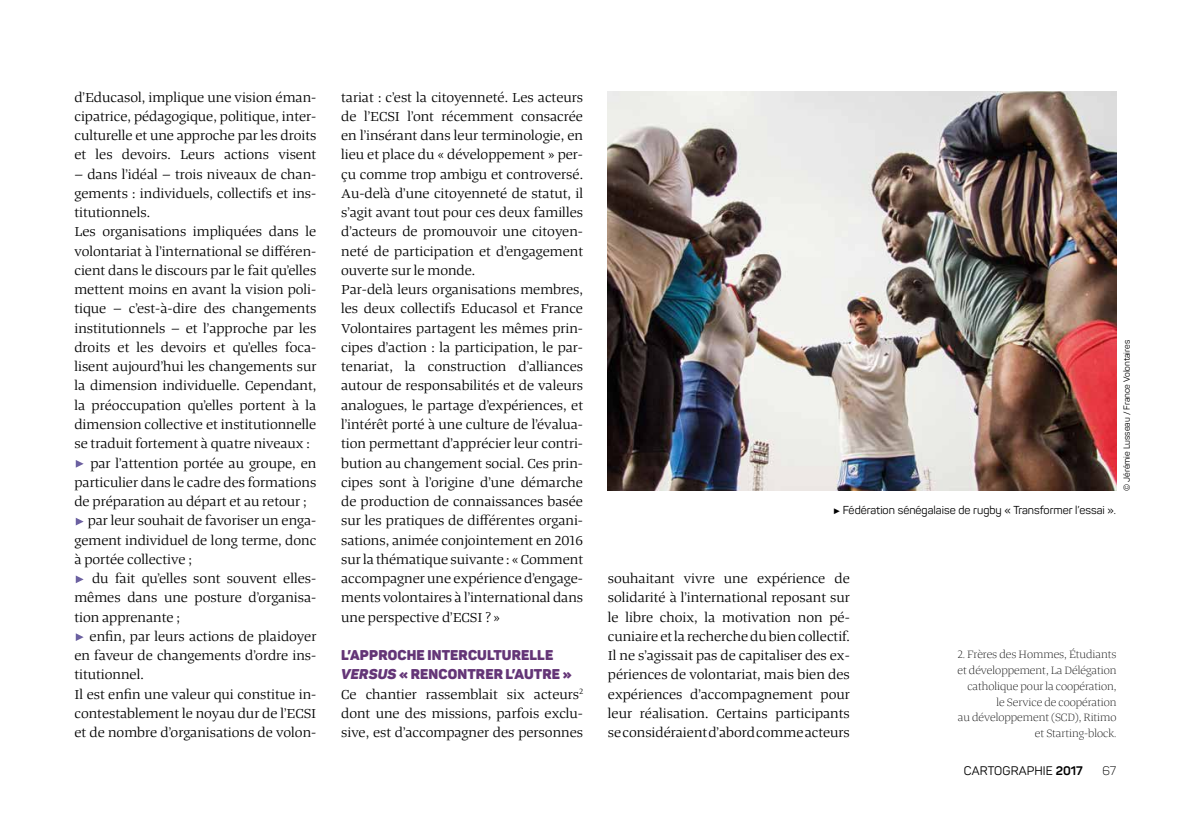
<style>
.page{position:relative;width:1191px;height:819px;background:#fff}
.page>*{position:absolute;margin:0;border:0;box-sizing:border-box;transform-origin:0 0}
.t1{font:14px/19.2px "Tanger Serif Wide";color:#000;text-align:justify}
.t2{font:900 14px/19.2px "Panton";letter-spacing:.01em;color:#643577}
.t3{font:12.25px "Panton";letter-spacing:.01em;color:#000}
.t4{font:300 12.25px "Panton";color:#000}
.t5{font:300 11.38px/15.8px "Tanger Serif Wide Ul";color:#000;text-align:right}
.t6{font:11.38px "Panton";color:#000}
.t7{font:8.75px "Panton";color:#000}
.s1{font-family:"Klavika Arrows";font-weight:300;font-size:15.22px;color:#fff}
.s2{font-style:italic}
.s3{font-family:"Klavika Arrows"}
.s4{font-weight:700}
</style>
<div class="page">
<img style="left:608px;top:91px;width:508px;height:399px">
<p class="t1" style="left:74px;top:86px;width:243px">d’Educasol, implique une vision éman&shy;cipatrice, pédagogique, politique, inter&shy;culturelle et une approche par les droits et les devoirs. Leurs actions visent</p>
<p class="t1" style="left:74px;top:163px;width:243px;text-align:left">– dans l’idéal – trois niveaux de chan&shy;gements : individuels, collectifs et ins&shy;titutionnels.<br>Les organisations impliquées dans le volontariat à l’international se différen&shy;cient dans le discours par le fait qu’elles mettent moins en avant la vision poli&shy;tique – c’est-à-dire des changements institutionnels – et l’approche par les droits et les devoirs et qu’elles foca&shy;lisent aujourd’hui les changements sur la dimension individuelle. Cependant, la préoccupation qu’elles portent à la dimension collective et institutionnelle se traduit fortement à quatre niveaux :<br><span class="s1">5</span> par l’attention portée au groupe, en particulier dans le cadre des formations de préparation au départ et au retour ; <span class="s1">5</span> par leur souhait de favoriser un enga&shy;gement individuel de long terme, donc à portée collective ;<br><span class="s1">5</span> du fait qu’elles sont souvent elles&shy;mêmes dans une posture d’organisa&shy;tion apprenante ;<br><span class="s1">5</span> enfin, par leurs actions de plaidoyer en faveur de changements d’ordre ins&shy;titutionnel.<br>Il est enfin une valeur qui constitue in&shy;contestablement le noyau dur de l’ECSI et de nombre d’organisations de volon-</p>
<p class="t1" style="left:341px;top:86px;width:243px;text-align:left">tariat : c’est la citoyenneté. Les acteurs de l’ECSI l’ont récemment consacrée en l’insérant dans leur terminologie, en lieu et place du « développement » per&shy;çu comme trop ambigu et controversé.<br>Au-delà d’une citoyenneté de statut, il s’agit avant tout pour ces deux familles d’acteurs de promouvoir une citoyen&shy;neté de participation et d’engagement ouverte sur le monde.<br>Par-delà leurs organisations membres, les deux collectifs Educasol et France Volontaires partagent les mêmes prin&shy;cipes d’action : la participation, le par&shy;tenariat, la construction d’alliances autour de responsabilités et de valeurs analogues, le partage d’expériences, et l’intérêt porté à une culture de l’évalua&shy;tion permettant d’apprécier leur contri&shy;bution au changement social. Ces prin&shy;cipes sont à l’origine d’une démarche de production de connaissances basée sur les pratiques de différentes organi&shy;sations, animée conjointement en 2016 sur la thématique suivante : « Comment accompagner une expérience d’engage&shy;ments volontaires à l’international dans une perspective d’ECSI ? »</p>
<p class="t2" style="left:341px;top:645px;width:232px">L’APPROCHE INTERCULTURELLE<br><span class="s2">VERSUS</span> « RENCONTRER L’AUTRE »</p>
<p class="t1" style="left:341px;top:683px;width:243px">Ce chantier rassemblait six acteurs<sup>2 </sup>dont une des missions, parfois exclu&shy;sive, est d’accompagner des personnes</p>
<p class="t7" style="left:1121px;top:490px;width:152px;rotate:-90deg">© Jérémie Lusseau / France Volontaires</p>
<p class="t6" style="left:833px;top:503px;width:284px"><span class="s3">5</span> Fédération sénégalaise de rugby « Transformer l’essai ».</p>
<p class="t1" style="left:608px;top:568px;width:243px">souhaitant vivre une expérience de solidarité à l’international reposant sur le libre choix, la motivation non pé&shy;cuniaire et la recherche du bien collectif.<br>Il ne s’agissait pas de capitaliser des ex&shy;périences de volontariat, mais bien des expériences d’accompagnement pour leur réalisation. Certains participants se considéraient d’abord comme acteurs</p>
<p class="t5" style="left:957px;top:646px;width:161px">2. Frères des Hommes, Étudiants et développement, La Délégation catholique pour la coopération, le Service de coopération<br>au développement (SCD), Ritimo et Starting-block.</p>
<p class="t3" style="left:964px;top:763px;width:120px">CARTOGRAPHIE <span class="s4">2017</span></p>
<p class="t4" style="left:1102px;top:763px;width:15px">67</p>
</div>
